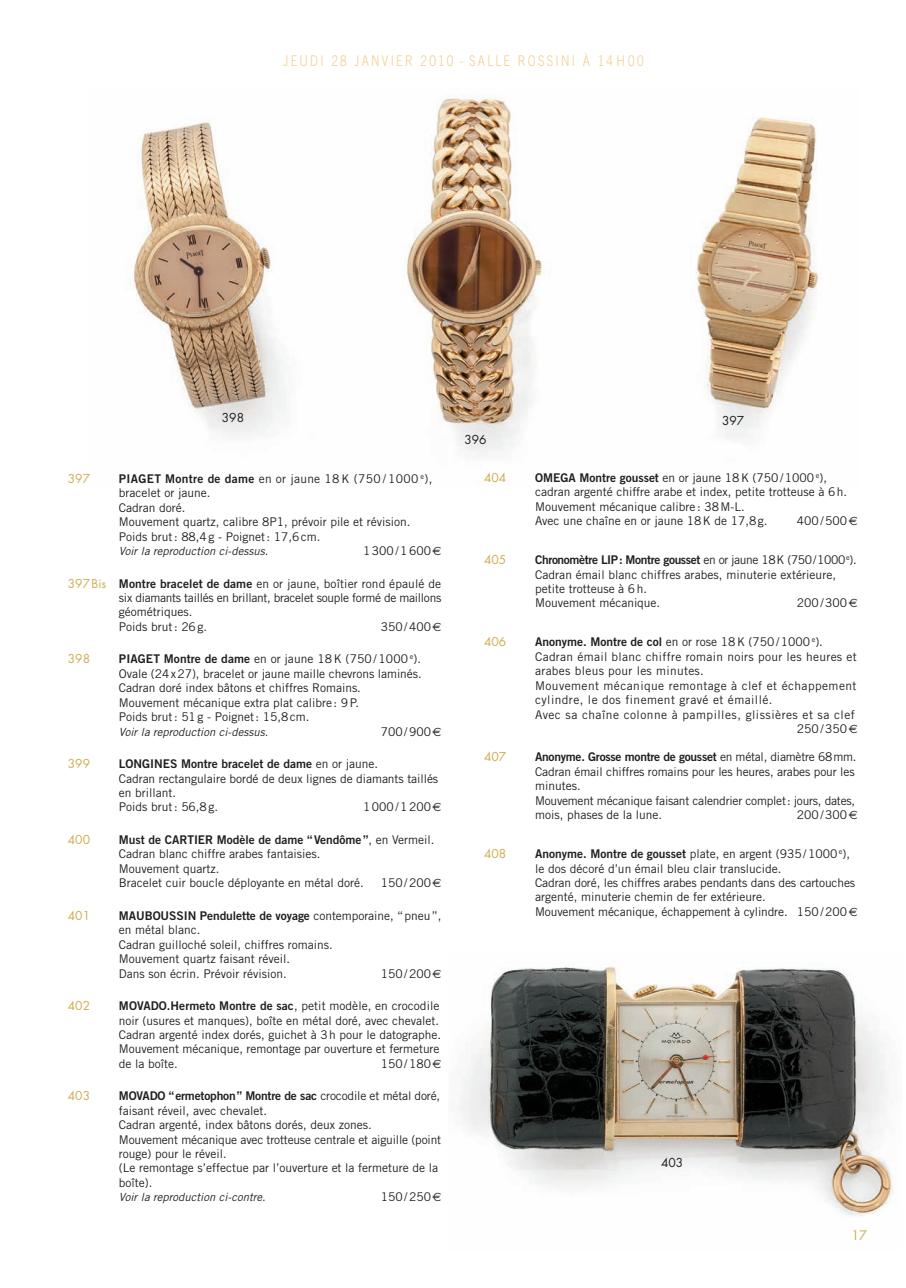
<style>
.page{position:relative;width:906px;height:1288px;background:#fff}
.page>*{position:absolute;margin:0;border:0;box-sizing:border-box;transform-origin:0 0}
.t1{font:300 14.7px "Trade Gothic";letter-spacing:.19em;color:#f1ce8d;scale:.8 1}
.t2{font:12.75px "Futura";color:#d0ad53}
.t3{font:12px/14.4px "Trade Gothic";color:#231f20}
.t4{font:12px "Trade Gothic Bold Two";letter-spacing:-.005em;color:#231f20}
.t5{font:12px/14.4px "Trade Gothic";letter-spacing:-.025em;color:#231f20}
.t6{font:12px "Trade Gothic";letter-spacing:.035em;color:#231f20}
.t7{font:12px "Trade Gothic";letter-spacing:.025em;color:#231f20}
.t8{font:12px "Trade Gothic Bold Two";letter-spacing:-.03em;color:#231f20}
.t9{font:12px "Trade Gothic";letter-spacing:.04em;color:#231f20}
.t10{font:12px "Futura";color:#d0ad53}
.t11{font:12px "Futura";color:#231f20}
.t12{font:italic 11.25px "Trade Gothic";color:#231f20}
.s1{font-family:"Trade Gothic Bold Two"}
.s2{font-family:"Euro Sans"}
.s3{font-family:"Futura";color:#d0ad53}
.s4{font-family:"Trade Gothic"}
</style>
<div class="page">
<img style="left:458px;top:967px;width:435px;height:249px">
<img style="left:130px;top:95px;width:692px;height:362px">
<p class="t1" style="left:283px;top:55px;width:452px">JEUDI 28 JANVIER 2010 - SALLE ROSSINI À 14H00</p>
<p class="t11" style="left:222px;top:411px;width:24px">398</p>
<p class="t11" style="left:464px;top:434px;width:24px">396</p>
<p class="t11" style="left:722px;top:415px;width:24px">397</p>
<p class="t10" style="left:68px;top:473px;width:24px">397</p>
<p class="t3" style="left:119px;top:472px;width:315px"><span class="s1">PIAGET Montre de dame</span> en or jaune 18K (750 / 1000 <sup>e</sup>), bracelet or jaune.<br>Cadran doré.<br>Mouvement quartz, calibre 8P1, prévoir pile et révision.<br>Poids brut : 88,4g - Poignet : 17,6cm.</p>
<p class="t12" style="left:119px;top:547px;width:153px">Voir la reproduction ci-dessus.</p>
<p class="t3" style="left:363px;top:544px;width:80px">1300 / 1600<span class="s2">€</span></p>
<p class="t5" style="left:119px;top:577px;width:324px;text-indent:-51px"><span class="s3">397Bis</span> <span class="s1">Montre bracelet de dame</span> en or jaune, boîtier rond épaulé de six diamants taillés en brillant, bracelet souple formé de maillons géométriques.<br>Poids brut : 26g.</p>
<p class="t3" style="left:381px;top:620px;width:62px">350 / 400<span class="s2">€</span></p>
<p class="t10" style="left:68px;top:653px;width:24px">398</p>
<p class="t3" style="left:119px;top:653px;width:304px"><span class="s1">PIAGET Montre de dame</span> en or jaune 18K (750 / 1000 <sup>e</sup>).<br>Ovale (24x27), bracelet or jaune maille chevrons laminés.<br>Cadran doré index bâtons et chiffres Romains.<br>Mouvement mécanique extra plat calibre : 9P.<br>Poids brut : 51g - Poignet : 15,8cm.</p>
<p class="t12" style="left:119px;top:727px;width:153px">Voir la reproduction ci-dessus.</p>
<p class="t3" style="left:381px;top:725px;width:62px">700 / 900<span class="s2">€</span></p>
<p class="t10" style="left:68px;top:758px;width:24px">399</p>
<p class="t4" style="left:119px;top:759px;width:260px">LONGINES Montre bracelet de dame <span class="s4">en or jaune.</span></p>
<p class="t3" style="left:119px;top:772px;width:321px">Cadran rectangulaire bordé de deux lignes de diamants taillés en brillant.<br>Poids brut : 56,8g.</p>
<p class="t3" style="left:363px;top:801px;width:80px">1000 / 1200<span class="s2">€</span></p>
<p class="t10" style="left:68px;top:834px;width:24px">400</p>
<p class="t4" style="left:119px;top:835px;width:317px">Must de CARTIER Modèle de dame “Vendôme”<span class="s4">, en Vermeil.</span></p>
<p class="t3" style="left:119px;top:848px;width:246px">Cadran blanc chiffre arabes fantaisies.<br>Mouvement quartz.<br>Bracelet cuir boucle déployante en métal doré.</p>
<p class="t3" style="left:381px;top:877px;width:62px">150 / 200<span class="s2">€</span></p>
<p class="t10" style="left:68px;top:910px;width:24px">401</p>
<p class="t4" style="left:119px;top:911px;width:324px">MAUBOUSSIN Pendulette de voyage <span class="s4">contemporaine, “pneu”,</span></p>
<p class="t3" style="left:119px;top:924px;width:215px">en métal blanc.<br>Cadran guilloché soleil, chiffres romains.<br>Mouvement quartz faisant réveil.<br>Dans son écrin. Prévoir révision.</p>
<p class="t3" style="left:381px;top:967px;width:62px">150 / 200<span class="s2">€</span></p>
<p class="t10" style="left:68px;top:1000px;width:24px">402</p>
<p class="t4" style="left:119px;top:1001px;width:322px">MOVADO.Hermeto Montre de sac<span class="s4">, petit modèle, en crocodile</span></p>
<p class="t3" style="left:119px;top:1014px;width:324px">noir (usures et manques), boîte en métal doré, avec chevalet.<br>Cadran argenté index dorés, guichet à 3h pour le datographe.<br>Mouvement mécanique, remontage par ouverture et fermeture de la boîte.</p>
<p class="t3" style="left:381px;top:1057px;width:62px">150 / 180<span class="s2">€</span></p>
<p class="t10" style="left:68px;top:1090px;width:24px">403</p>
<p class="t4" style="left:119px;top:1091px;width:323px">MOVADO “ermetophon” Montre de sac <span class="s4">crocodile et métal doré,</span></p>
<p class="t3" style="left:119px;top:1104px;width:324px">faisant réveil, avec chevalet.<br>Cadran argenté, index bâtons dorés, deux zones.<br>Mouvement mécanique avec trotteuse centrale et aiguille (point rouge) pour le réveil.<br>(Le remontage s’effectue par l’ouverture et la fermeture de la boîte).</p>
<p class="t12" style="left:119px;top:1193px;width:150px">Voir la reproduction ci-contre.</p>
<p class="t3" style="left:381px;top:1190px;width:62px">150 / 250<span class="s2">€</span></p>
<p class="t10" style="left:484px;top:472px;width:24px">404</p>
<p class="t3" style="left:535px;top:471px;width:313px"><span class="s1">OMEGA Montre gousset</span> en or jaune 18K (750 / 1000 <sup>e</sup>), cadran argenté chiffre arabe et index, petite trotteuse à 6h.<br>Mouvement mécanique calibre : 38M-L.<br>Avec une chaîne en or jaune 18K de 17,8g.</p>
<p class="t3" style="left:797px;top:514px;width:62px">400 / 500<span class="s2">€</span></p>
<p class="t10" style="left:484px;top:554px;width:24px">405</p>
<p class="t8" style="left:535px;top:555px;width:323px">Chronomètre LIP : Montre gousset <span class="s4">en or jaune 18K (750 / 1000</span><sup>e</sup><span class="s4">).</span></p>
<p class="t3" style="left:535px;top:568px;width:302px">Cadran émail blanc chiffres arabes, minuterie extérieure, petite trotteuse à 6h.<br>Mouvement mécanique.</p>
<p class="t3" style="left:797px;top:597px;width:62px">200 / 300<span class="s2">€</span></p>
<p class="t10" style="left:484px;top:636px;width:24px">406</p>
<p class="t3" style="left:535px;top:636px;width:289px"><span class="s1">Anonyme. Montre de col</span> en or rose 18K (750 / 1000 <sup>e</sup>).</p>
<p class="t7" style="left:535px;top:652px;width:323px">Cadran émail blanc chiffre romain noirs pour les heures et</p>
<p class="t7" style="left:535px;top:666px;width:170px">arabes bleus pour les minutes.</p>
<p class="t6" style="left:535px;top:681px;width:323px">Mouvement mécanique remontage à clef et échappement</p>
<p class="t6" style="left:535px;top:695px;width:239px">cylindre, le dos finement gravé et émaillé.</p>
<p class="t9" style="left:535px;top:710px;width:321px">Avec sa chaîne colonne à pampilles, glissières et sa clef</p>
<p class="t3" style="left:797px;top:722px;width:62px">250 / 350<span class="s2">€</span></p>
<p class="t10" style="left:484px;top:751px;width:24px">407</p>
<p class="t4" style="left:535px;top:752px;width:323px">Anonyme. Grosse montre de gousset <span class="s4">en métal, diamètre 68mm.</span></p>
<p class="t3" style="left:535px;top:765px;width:322px">Cadran émail chiffres romains pour les heures, arabes pour les minutes.<br>Mouvement mécanique faisant calendrier complet : jours, dates, mois, phases de la lune.</p>
<p class="t3" style="left:797px;top:808px;width:62px">200 / 300<span class="s2">€</span></p>
<p class="t10" style="left:484px;top:848px;width:24px">408</p>
<p class="t3" style="left:535px;top:847px;width:324px"><span class="s1">Anonyme. Montre de gousset</span> plate, en argent (935 / 1000 <sup>e</sup>), le dos décoré d’un émail bleu clair translucide.<br>Cadran doré, les chiffres arabes pendants dans des cartouches argenté, minuterie chemin de fer extérieure.<br>Mouvement mécanique, échappement à cylindre. 150 / 200<span class="s2">€</span></p>
<p class="t11" style="left:661px;top:1157px;width:24px">403</p>
<p class="t2" style="left:851px;top:1229px;width:17px">17</p>
</div>
